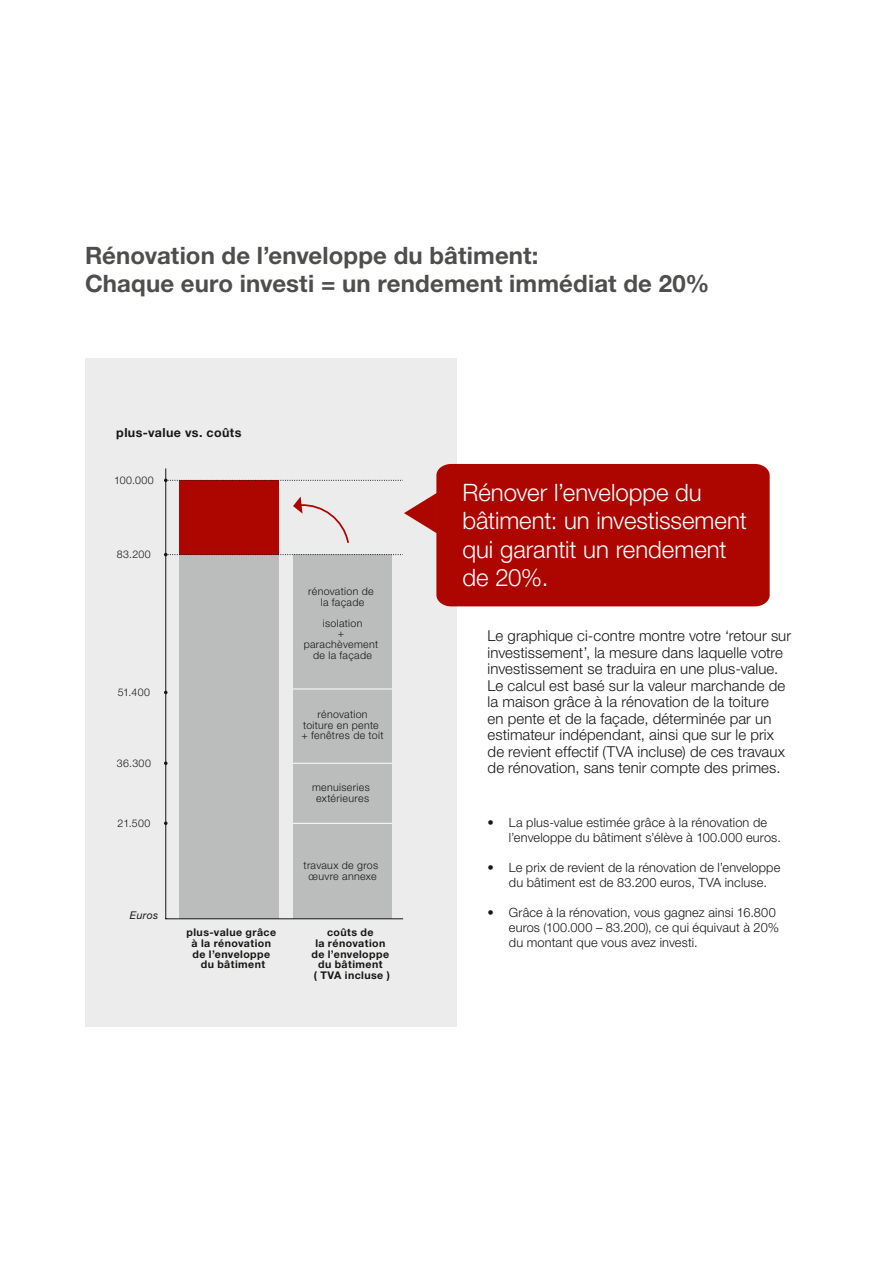
<style>
.page{position:relative;width:893px;height:1263px;background:#fff}
.page>*{position:absolute;margin:0;border:0;box-sizing:border-box;transform-origin:0 0}
.t1{font:700 24px/28.5px "Helvetica Neue LT Std";letter-spacing:.005em;color:#4e4e4d}
.t2{font:300 24px/28.5px "Helvetica Neue LT Std";letter-spacing:-.005em;color:#fff}
.t3{font:300 15px/16.5px "Helvetica Neue LT Std";letter-spacing:.005em;color:#181716}
.t4{font:300 12.75px/15px "Helvetica Neue LT Std";letter-spacing:.01em;color:#181716}
.t5{font:700 12.45px "Helvetica Neue LT Std";letter-spacing:.035em;color:#181716}
.t6{font:300 10.65px/10.6px "Helvetica Neue LT Std";letter-spacing:.03em;color:#181716;text-align:center}
.t7{font:700 10.65px/10.6px "Helvetica Neue LT Std";letter-spacing:.04em;color:#181716;text-align:center}
.t8{font:italic 10.65px "Helvetica Neue LT Std";letter-spacing:.035em;color:#181716}
</style>
<div class="page">
<div style="left:86px;top:358px;width:371px;height:668px;background:#ececec"></div>
<svg style="left:165px;top:468px;width:238px;height:452px"></svg>
<svg style="left:164px;top:479px;width:239px;height:3px"></svg>
<svg style="left:164px;top:553px;width:239px;height:3px"></svg>
<svg style="left:293px;top:497px;width:57px;height:47px"></svg>
<svg style="left:404px;top:493px;width:32px;height:40px"></svg>
<div style="left:436px;top:464px;width:334px;height:142px;background:#ad0600"></div>
<h1 class="t1" style="left:85px;top:240px;width:626px">Rénovation de l’enveloppe du bâtiment:<br>Chaque euro investi = un rendement immédiat de 20%</h1>
<p class="t5" style="left:116px;top:425px;width:127px">plus-value vs. coûts</p>
<p class="t6" style="left:114px;top:474px;width:41px">100.000</p>
<p class="t6" style="left:117px;top:549px;width:35px">83.200</p>
<p class="t6" style="left:118px;top:687px;width:34px">51.400</p>
<p class="t6" style="left:117px;top:757px;width:36px">36.300</p>
<p class="t6" style="left:118px;top:817px;width:34px">21.500</p>
<p class="t8" style="left:130px;top:909px;width:30px">Euros</p>
<p class="t6" style="left:308px;top:586px;width:67px">rénovation de la façade</p>
<p class="t6" style="left:304px;top:617px;width:76px">isolation<br>+ parachèvement de la façade</p>
<p class="t6" style="left:302px;top:709px;width:84px">rénovation toiture en pente + fenêtres de toit</p>
<p class="t6" style="left:312px;top:782px;width:59px">menuiseries extérieures</p>
<p class="t6" style="left:304px;top:860px;width:76px">travaux de gros œuvre annexe</p>
<p class="t7" style="left:187px;top:927px;width:91px">plus-value grâce à la rénovation de l’enveloppe du bâtiment</p>
<p class="t7" style="left:311px;top:927px;width:80px">coûts de<br>la rénovation de l’enveloppe du bâtiment<br>( TVA incluse )</p>
<h1 class="t2" style="left:462px;top:477px;width:286px">Rénover l’enveloppe du bâtiment: un investissement qui garantit un rendement de 20%.</h1>
<p class="t3" style="left:488px;top:627px;width:305px">Le graphique ci-contre montre votre ‘retour sur investissement’, la mesure dans laquelle votre investissement se traduira en une plus-value.<br>Le calcul est basé sur la valeur marchande de la maison grâce à la rénovation de la toiture<br>en pente et de la façade, déterminée par un estimateur indépendant, ainsi que sur le prix de revient effectif (TVA incluse) de ces travaux de rénovation, sans tenir compte des primes.</p>
<p class="t4" style="left:509px;top:814px;width:274px;text-indent:-21px">• La plus-value estimée grâce à la rénovation de l’enveloppe du bâtiment s’élève à 100.000 euros.</p>
<p class="t4" style="left:509px;top:859px;width:273px;text-indent:-21px">• Le prix de revient de la rénovation de l’enveloppe du bâtiment est de 83.200 euros, TVA incluse.</p>
<p class="t4" style="left:509px;top:904px;width:272px;text-indent:-21px">• Grâce à la rénovation, vous gagnez ainsi 16.800 euros (100.000 – 83.200), ce qui équivaut à 20% du montant que vous avez investi.</p>
</div>
